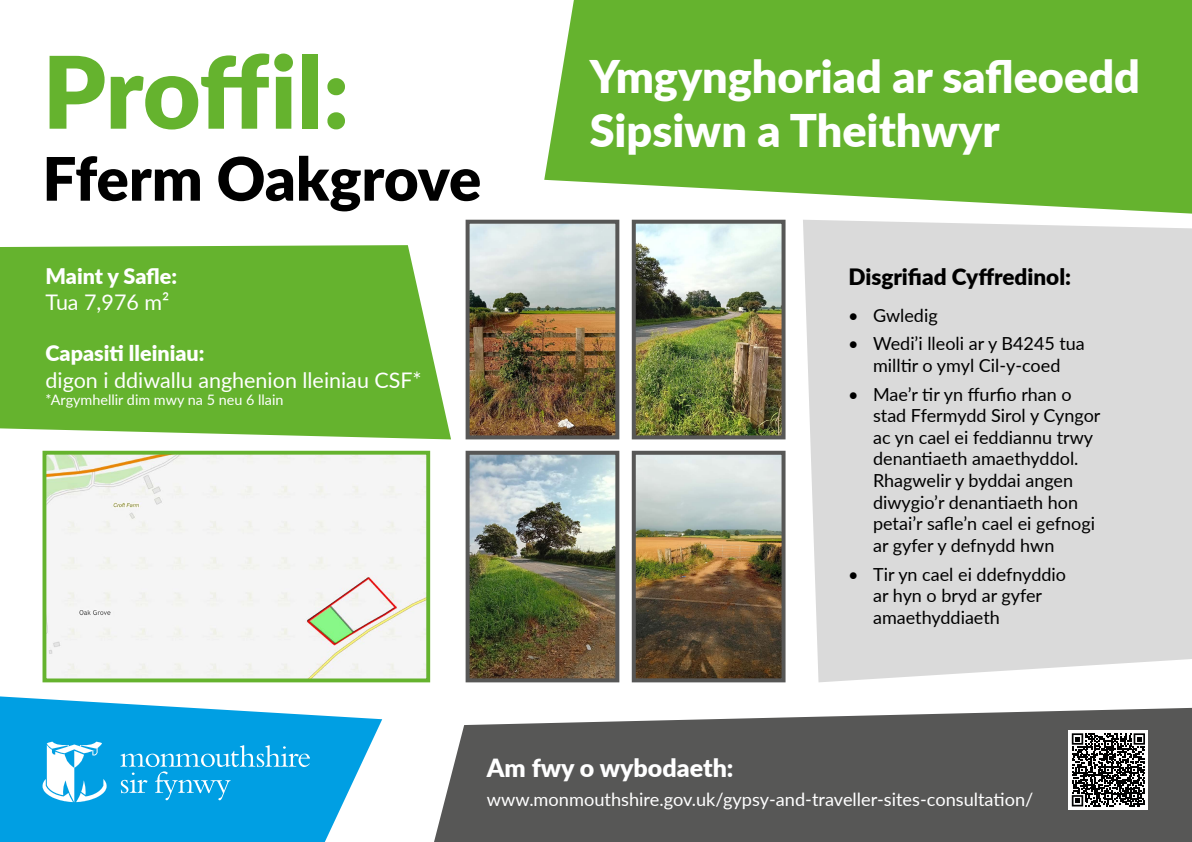
<style>
.page{position:relative;width:1192px;height:842px;background:#fff}
.page>*{position:absolute;margin:0;border:0;box-sizing:border-box;transform-origin:0 0}
.t1{font:900 100px "Lato";letter-spacing:-.01em;color:#65b32e}
.t2{font:900 60px "Lato";letter-spacing:-.005em;color:#000}
.t3{font:900 45px/54px "Lato";color:#fff}
.t4{font:900 25px "Lato";color:#fff}
.t5{font:900 22.5px "Lato";color:#000}
.t6{font:21.5px "Lato";color:#fff}
.t7{font:900 21.5px "Lato";color:#fff}
.t8{font:18.2px "Lato";color:#fff}
.t9{font:18px/21.6px "Lato";color:#000}
.t10{font:14.4px "Lato";color:#fff}
</style>
<div class="page">
<div style="left:803px;top:220px;width:389px;height:462px;background:#dadada"></div>
<img style="left:637px;top:225px;width:144px;height:209px">
<div style="left:632px;top:220px;width:154px;height:219px;border:4px solid #575756"></div>
<img style="left:471px;top:225px;width:143px;height:209px">
<div style="left:466px;top:220px;width:153px;height:219px;border:4px solid #575756"></div>
<img style="left:637px;top:456px;width:144px;height:221px">
<div style="left:632px;top:451px;width:154px;height:231px;border:4px solid #575756"></div>
<img style="left:48px;top:456px;width:377px;height:221px">
<div style="left:43px;top:451px;width:387px;height:231px;border:4px solid #65b32e"></div>
<svg style="left:434px;top:708px;width:758px;height:134px;fill:#575756"></svg>
<svg style="left:0;top:696px;width:382px;height:146px;fill:#009fe3"></svg>
<div style="left:1069px;top:730px;width:79px;height:80px;background:#fff"></div>
<svg style="left:1072px;top:733px;width:73px;height:73px"></svg>
<svg style="left:121px;top:745px;width:189px;height:55px"></svg>
<svg style="left:43px;top:742px;width:64px;height:60px"></svg>
<img style="left:471px;top:456px;width:143px;height:221px">
<div style="left:466px;top:451px;width:153px;height:231px;border:4px solid #575756"></div>
<svg style="left:544px;top:0;width:648px;height:214px;fill:#65b32e"></svg>
<svg style="left:0;top:245px;width:451px;height:194px;fill:#65b32e"></svg>
<h1 class="t1" style="left:43px;top:17px;width:308px">Proff il:</h1>
<h2 class="t2" style="left:43px;top:134px;width:440px">Fferm Oakgrove</h2>
<p class="t7" style="left:46px;top:260px;width:133px">Maint y Safle:</p>
<p class="t6" style="left:46px;top:286px;width:125px">Tua 7,976 m²</p>
<p class="t7" style="left:46px;top:337px;width:160px">Capasiti lleiniau:</p>
<p class="t6" style="left:46px;top:364px;width:378px">digon i ddiwallu anghenion lleiniau CSF*</p>
<p class="t10" style="left:46px;top:389px;width:240px">*Argymhellir dim mwy na 5 neu 6 llain</p>
<h3 class="t3" style="left:590px;top:48px;width:552px">Ymgynghoriad ar safleoedd<br>Sipsiwn a Theithwyr</h3>
<p class="t5" style="left:848px;top:260px;width:224px">Disgrifiad Cyffredinol:</p>
<p class="t9" style="left:848px;top:304px;width:91px">• Gwledig</p>
<p class="t9" style="left:848px;top:332px;width:238px;text-align:center">• Wedi’i lleoli ar y B4245 tua milltir o ymyl Cil-y-coed</p>
<p class="t9" style="left:873px;top:383px;width:229px;text-indent:-25px">• Mae’r tir yn ffurfio rhan o stad Ffermydd Sirol y Cyngor ac yn cael ei feddiannu trwy denantiaeth amaethyddol.<br>Rhagwelir y byddai angen diwygio’r denantiaeth hon petai’r safle’n cael ei gefnogi ar gyfer y defnydd hwn</p>
<p class="t9" style="left:873px;top:562px;width:194px;text-indent:-25px">• Tir yn cael ei ddefnyddio ar hyn o bryd ar gyfer amaethyddiaeth</p>
<h3 class="t4" style="left:487px;top:749px;width:248px">Am fwy o wybodaeth:</h3>
<p class="t8" style="left:487px;top:786px;width:548px">www.monmouthshire.gov.uk/gypsy-and-traveller-sites-consultation/</p>
</div>
